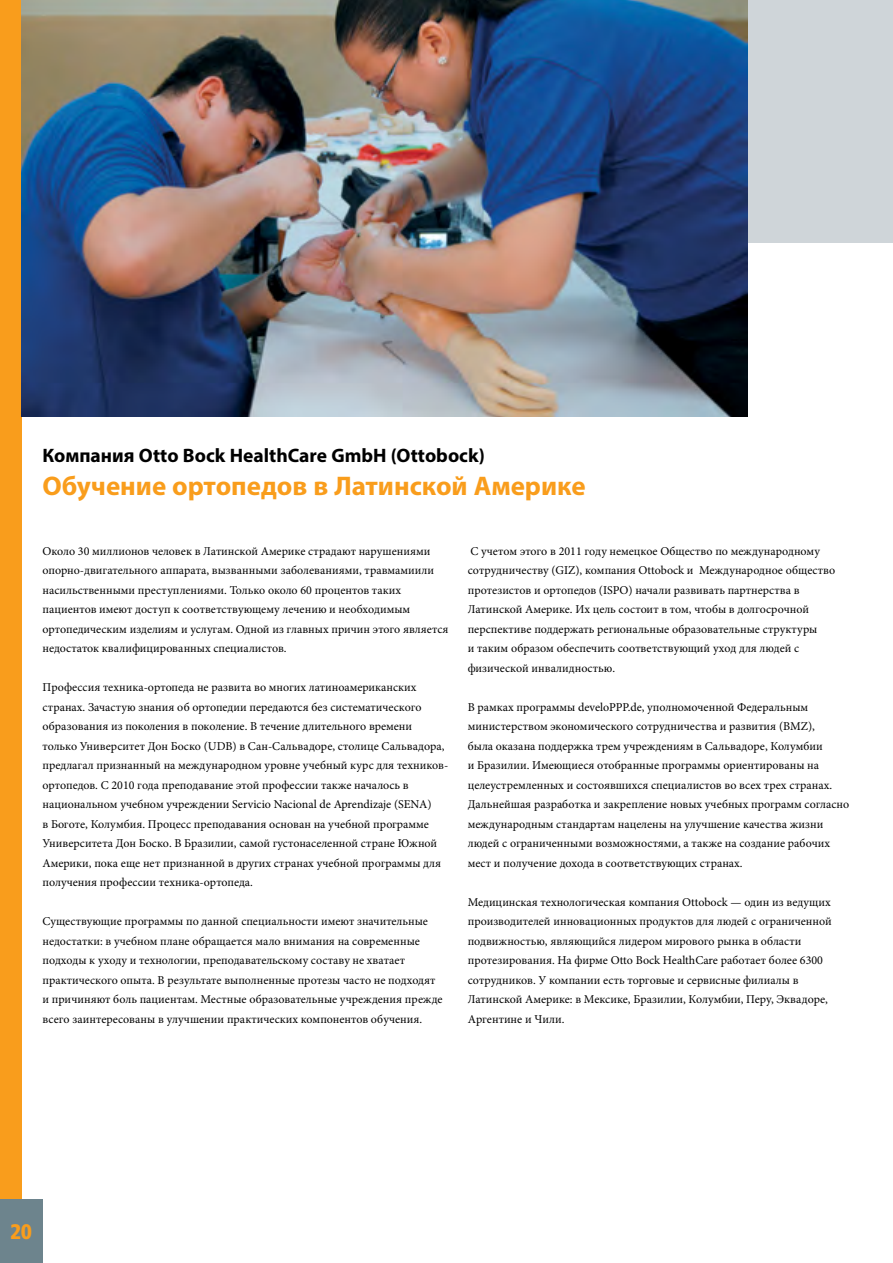
<style>
.page{position:relative;width:893px;height:1263px;background:#fff}
.page>*{position:absolute;margin:0;border:0;box-sizing:border-box;transform-origin:0 0}
.t1{font:700 27px "Myriad Pro";color:#f99d1c}
.t2{font:21px "Transit Fr Pos OT Bld";color:#f99d1c}
.t3{font:700 19.5px "Myriad Pro";color:#000}
.t4{font:12px/19.5px "Minion Pro";color:#000}
</style>
<div class="page">
<div style="left:0;top:0;width:21px;height:1199px;background:#f99d1c"></div>
<div style="left:0;top:1199px;width:43px;height:64px;background:#6d848d"></div>
<div style="left:352px;top:0;width:541px;height:243px;background:#cfd5d9"></div>
<img style="left:21px;top:0;width:726px;height:417px">
<h3 class="t3" style="left:43px;top:443px;width:444px">Компания Otto Bock HealthCare GmbH (Ottobock)</h3>
<h1 class="t1" style="left:43px;top:468px;width:545px">Обучение ортопедов в Латинской Америке</h1>
<p class="t4" style="left:43px;top:541px;width:407px">Около 30 миллионов человек в Латинской Америке страдают нарушениями опорно-двигательного аппарата, вызванными заболеваниями, травмамиили насильственными преступлениями. Только около 60 процентов таких пациентов имеют доступ к соответствующему лечению и необходимым ортопедическим изделиям и услугам. Одной из главных причин этого является недостаток квалифицированных специалистов.</p>
<p class="t4" style="left:43px;top:678px;width:407px">Профессия техника-ортопеда не развита во многих латиноамериканских странах. Зачастую знания об ортопедии передаются без систематического образования из поколения в поколение. В течение длительного времени только Университет Дон Боско (UDB) в Сан-Сальвадоре, столице Сальвадора, предлагал признанный на международном уровне учебный курс для техников&shy;ортопедов. С 2010 года преподавание этой профессии также началось в национальном учебном учреждении Servicio Nacional de Aprendizaje (SENA)<br>в Боготе, Колумбия. Процесс преподавания основан на учебной программе Университета Дон Боско. В Бразилии, самой густонаселенной стране Южной Америки, пока еще нет признанной в других странах учебной программы для получения профессии техника-ортопеда.</p>
<p class="t4" style="left:43px;top:912px;width:402px">Существующие программы по данной специальности имеют значительные недостатки: в учебном плане обращается мало внимания на современные подходы к уходу и технологии, преподавательскому составу не хватает практического опыта. В результате выполненные протезы часто не подходят и причиняют боль пациентам. Местные образовательные учреждения прежде всего заинтересованы в улучшении практических компонентов обучения.</p>
<p class="t4" style="left:468px;top:541px;width:369px">С учетом этого в 2011 году немецкое Общество по международному сотрудничеству (GIZ), компания Ottobock и Международное общество протезистов и ортопедов (ISPO) начали развивать партнерства в Латинской Америке. Их цель состоит в том, чтобы в долгосрочной перспективе поддержать региональные образовательные структуры<br>и таким образом обеспечить соответствующий уход для людей с физической инвалидностью.</p>
<p class="t4" style="left:468px;top:697px;width:383px">В рамках программы develoPPP.de, уполномоченной Федеральным министерством экономического сотрудничества и развития (BMZ),<br>была оказана поддержка трем учреждениям в Сальвадоре, Колумбии<br>и Бразилии. Имеющиеся отобранные программы ориентированы на целеустремленных и состоявшихся специалистов во всех трех странах.<br>Дальнейшая разработка и закрепление новых учебных программ согласно международным стандартам нацелены на улучшение качества жизни людей с ограниченными возможностями, а также на создание рабочих мест и получение дохода в соответствующих странах.</p>
<p class="t4" style="left:468px;top:892px;width:365px">Медицинская технологическая компания Ottobock — один из ведущих производителей инновационных продуктов для людей с ограниченной подвижностью, являющийся лидером мирового рынка в области протезирования. На фирме Otto Bock HealthCare работает более 6300 сотрудников. У компании есть торговые и сервисные филиалы в Латинской Америке: в Мексике, Бразилии, Колумбии, Перу, Эквадоре, Аргентине и Чили.</p>
<h2 class="t2" style="left:10px;top:1220px;width:23px">20</h2>
</div>
